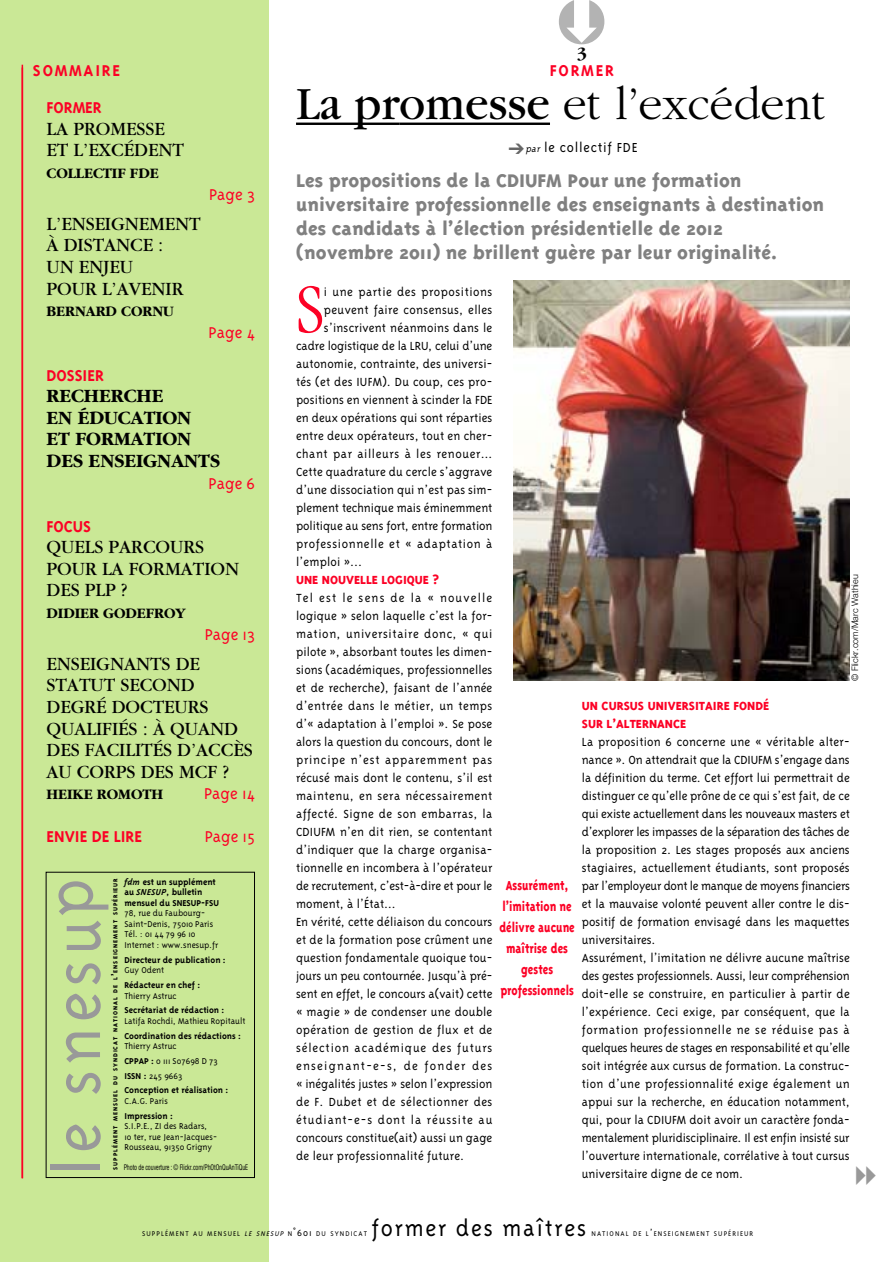
<style>
.page{position:relative;width:893px;height:1262px;background:#fff}
.page>*{position:absolute;margin:0;border:0;box-sizing:border-box;transform-origin:0 0}
.t1{font:300 72.45px "Triplex";letter-spacing:.07em;color:#999}
.t2{font:300 condensed 71.7px "Garamond";color:#fc0125}
.t3{font:300 48px "Garamond";color:#000}
.t4{font:300 25.5px "Triplex";letter-spacing:.07em;color:#000}
.t5{font:800 21px/24px "Triplex";color:#808080}
.t6{font:19.5px/21.6px "Garamond";color:#000}
.t7{font:700 19.5px/21.6px "Garamond";color:#000}
.t8{font:700 18px "Triplex";color:#fc0125}
.t9{font:300 18px "Triplex";color:#fc0125}
.t10{font:700 18px "Triplex";letter-spacing:.1em;color:#fc0125}
.t11{font:700 18px "Garamond";color:#000}
.t12{font:800 15px/21px "Triplex";color:#fc0125;text-align:center;scale:.8 1}
.t13{font:700 15px "Garamond";color:#000}
.t14{font:300 15px "Triplex";letter-spacing:.05em;color:#000}
.t15{font:300 13.5px/18px "Triplex";letter-spacing:.005em;color:#000}
.t16{font:800 13.5px/18px "Triplex";color:#fc0125}
.t17{font:300 13.5px "Triplex";letter-spacing:.045em;color:#000}
.t18{font:300 13.5px "Triplex";letter-spacing:.04em;color:#000}
.t19{font:700 9.75px/14.7px "Triplex";color:#000}
.t20{font:300 9.75px/10.5px "Triplex";color:#000}
.t21{font:300 9px "Helvetica Neue";color:#000}
.t22{font:300 7.8px "Triplex";letter-spacing:.135em;color:#000}
.t23{font:condensed 7.5px "Helvetica";letter-spacing:-.02em;color:#000;scale:.8 1}
.t24{font:800 6.75px "Triplex";letter-spacing:.145em;color:#000}
.s1{font-style:italic}
.s2{font-weight:300}
.s3{font-size:9px}
.s4{font-weight:400}
.s5{color:#666}
.s6{font-style:italic;font-size:10.5px}
.s7{font-size:10.5px}
</style>
<div class="page">
<div style="left:1px;top:0;width:268px;height:1262px;background:#cae896"></div>
<hr style="left:22px;top:65px;width:1px;height:1113px;background:#fc0125">
<hr style="left:296px;top:123px;width:103px;height:2px;background:#000">
<hr style="left:399px;top:123px;width:151px;height:2px;background:#000">
<img style="left:513px;top:281px;width:336px;height:399px">
<h3 class="t10" style="left:33px;top:63px;width:89px">SOMMAIRE</h3>
<h3 class="t8" style="left:47px;top:101px;width:57px">FORMER</h3>
<h3 class="t6" style="left:47px;top:119px;width:139px">LA PROMESSE<br>ET L’EXCÉDENT</h3>
<p class="t13" style="left:47px;top:167px;width:114px">COLLECTIF FDE</p>
<h3 class="t6" style="left:47px;top:214px;width:156px">L’ENSEIGNEMENT<br>À DISTANCE :<br>UN ENJEU<br>POUR L’AVENIR</h3>
<p class="t13" style="left:47px;top:305px;width:129px">BERNARD CORNU</p>
<h3 class="t9" style="left:209px;top:187px;width:47px">Page 3</h3>
<h3 class="t9" style="left:209px;top:325px;width:48px">Page 4</h3>
<h3 class="t8" style="left:47px;top:368px;width:59px">DOSSIER</h3>
<h3 class="t7" style="left:47px;top:387px;width:175px">RECHERCHE<br>EN ÉDUCATION<br>ET FORMATION<br>DES ENSEIGNANTS</h3>
<h3 class="t9" style="left:209px;top:476px;width:48px">Page 6</h3>
<h3 class="t8" style="left:47px;top:519px;width:46px">FOCUS</h3>
<h3 class="t6" style="left:47px;top:538px;width:194px">QUELS PARCOURS<br>POUR LA FORMATION<br>DES PLP ?</h3>
<p class="t13" style="left:47px;top:607px;width:141px">DIDIER GODEFROY</p>
<h3 class="t9" style="left:205px;top:627px;width:52px">Page 13</h3>
<h3 class="t6" style="left:47px;top:654px;width:208px">ENSEIGNANTS DE<br>STATUT SECOND<br>DEGRÉ DOCTEURS<br>QUALIFIÉS : À QUAND<br>DES FACILITÉS D’ACCÈS<br>AU CORPS DES MCF ?</h3>
<p class="t13" style="left:47px;top:789px;width:118px">HEIKE ROMOTH</p>
<h3 class="t9" style="left:204px;top:787px;width:52px">Page 14</h3>
<h3 class="t8" style="left:47px;top:830px;width:97px">ENVIE DE LIRE</h3>
<h3 class="t9" style="left:205px;top:830px;width:52px">Page 15</h3>
<p class="t19" style="left:124px;top:877px;width:96px;line-height:10.5px"><span class="s1">fdm</span> est un supplément au <span class="s1">SNESUP</span>, bulletin mensuel du SNESUP-FSU</p>
<p class="t20" style="left:124px;top:909px;width:95px">78, rue du Faubourg-<br>Saint-Denis, 75010 Paris<br>Tél. : 01 44 79 96 10<br>Internet : www.snesup.fr</p>
<p class="t19" style="left:124px;top:953px;width:103px">Directeur de publication :</p>
<p class="t20" style="left:124px;top:965px;width:41px">Guy Odent</p>
<p class="t19" style="left:124px;top:978px;width:77px">Rédacteur en chef :</p>
<p class="t20" style="left:124px;top:991px;width:54px">Thierry Astruc</p>
<p class="t19" style="left:124px;top:1003px;width:101px">Secrétariat de rédaction :</p>
<p class="t20" style="left:124px;top:1016px;width:123px">Latifa Rochdi, Mathieu Ropitault</p>
<p class="t19" style="left:124px;top:1029px;width:118px">Coordination des rédactions :</p>
<p class="t19" style="left:124px;top:1039px;width:105px"><span class="s2">Thierry Astruc<br></span>CPPAP : <span class="s2">0 111 S07698 D 73<br></span>ISSN : <span class="s2">245 9663<br></span>Conception et réalisation :</p>
<p class="t20" style="left:124px;top:1096px;width:45px">C.A.G. Paris</p>
<p class="t19" style="left:124px;top:1109px;width:50px">Impression :</p>
<p class="t20" style="left:124px;top:1121px;width:94px">S.I.P.E., ZI des Radars,<br>10 ter, rue Jean-Jacques-<br>Rousseau, 91350 Grigny</p>
<p class="t24" style="left:113px;top:1169px;width:293px;rotate:-90deg">SUPPLÉMENT MENSUEL DU SYNDICAT NATIONAL DE L<span class="s3">’</span>ENSEIGNEMENT SUPÉRIEUR</p>
<h1 class="t1" style="left:50px;top:1175px;width:299px;rotate:-90deg">le snesup</h1>
<p class="t23" style="left:124px;top:1164px;width:157px">Photo de couverture : © Flickr.com/PhOtOnQuAnTiQuE</p>
<h3 class="t11" style="left:576px;top:47px;width:12px">3</h3>
<h3 class="t8" style="left:549px;top:63px;width:66px">FORMER</h3>
<h3 class="t3" style="left:296px;top:85px;width:530px"><span class="s4">La promesse</span> et l’excédent</h3>
<p class="t14" style="left:508px;top:142px;width:131px"><span class="s5">➔</span><span class="s6">par</span> le collectif FDE</p>
<h3 class="t5" style="left:296px;top:170px;width:529px">Les propositions de la CDIUFM Pour une formation universitaire professionnelle des enseignants à destination des candidats à l’élection présidentielle de 2012 (novembre 2011) ne brillent guère par leur originalité.</h3>
<h2 class="t2" style="left:296px;top:281px;width:29px">S</h2>
<p class="t18" style="left:324px;top:287px;width:170px">i une partie des propositions</p>
<p class="t15" style="left:324px;top:302px;width:170px">peuvent faire consensus, elles</p>
<p class="t15" style="left:324px;top:320px;width:170px">s’inscrivent néanmoins dans le</p>
<p class="t15" style="left:296px;top:338px;width:198px">cadre logistique de la LRU, celui d’une</p>
<p class="t15" style="left:296px;top:356px;width:198px">autonomie, contrainte, des universi-</p>
<p class="t15" style="left:296px;top:374px;width:198px">tés (et des IUFM). Du coup, ces pro-</p>
<p class="t15" style="left:296px;top:392px;width:198px">positions en viennent à scinder la FDE</p>
<p class="t15" style="left:296px;top:410px;width:198px">en deux opérations qui sont réparties</p>
<p class="t15" style="left:296px;top:428px;width:198px">entre deux opérateurs, tout en cher-</p>
<p class="t17" style="left:296px;top:449px;width:198px">chant par ailleurs à les renouer…</p>
<p class="t15" style="left:296px;top:464px;width:198px">Cette quadrature du cercle s’aggrave</p>
<p class="t15" style="left:296px;top:482px;width:198px">d’une dissociation qui n’est pas sim-</p>
<p class="t15" style="left:296px;top:500px;width:198px">plement technique mais éminemment</p>
<p class="t15" style="left:296px;top:518px;width:198px">politique au sens fort, entre formation</p>
<p class="t17" style="left:296px;top:539px;width:198px">professionnelle et « adaptation à</p>
<p class="t15" style="left:296px;top:554px;width:68px">l’emploi »...</p>
<p class="t16" style="left:296px;top:572px;width:144px">UNE NOUVELLE LOGIQUE ?</p>
<p class="t15" style="left:296px;top:590px;width:198px">Tel est le sens de la « nouvelle logique » selon laquelle c’est la for&shy;mation, universitaire donc, « qui pilote », absorbant toutes les dimen&shy;sions (académiques, professionnelles et de recherche), faisant de l’année d’entrée dans le métier, un temps d’« adaptation à l’emploi ». Se pose alors la question du concours, dont le principe n’est apparemment pas récusé mais dont le contenu, s’il est maintenu, en sera nécessairement affecté. Signe de son embarras, la CDIUFM n’en dit rien, se contentant d’indiquer que la charge organisa&shy;tionnelle en incombera à l’opérateur de recrutement, c’est-à-dire et pour le moment, à l’État…<br>En vérité, cette déliaison du concours et de la formation pose crûment une question fondamentale quoique tou&shy;jours un peu contournée. Jusqu’à pré&shy;sent en effet, le concours a(vait) cette « magie » de condenser une double opération de gestion de flux et de sélection académique des futurs enseignant-e-s, de fonder des « inégalités justes » selon l’expression de F. Dubet et de sélectionner des étudiant-e-s dont la réussite au concours constitue(ait) aussi un gage de leur professionnalité future.</p>
<p class="t21" style="left:851px;top:680px;width:108px;rotate:-90deg">© Flickr.com/Marc Wathieu</p>
<p class="t16" style="left:581px;top:698px;width:189px">UN CURSUS UNIVERSITAIRE FONDÉ<br>SUR L’ALTERNANCE</p>
<p class="t15" style="left:581px;top:734px;width:270px">La proposition 6 concerne une « véritable alter&shy;nance ». On attendrait que la CDIUFM s’engage dans la définition du terme. Cet effort lui permettrait de distinguer ce qu’elle prône de ce qui s’est fait, de ce qui existe actuellement dans les nouveaux masters et d’explorer les impasses de la séparation des tâches de la proposition 2. Les stages proposés aux anciens stagiaires, actuellement étudiants, sont proposés par l’employeur dont le manque de moyens financiers et la mauvaise volonté peuvent aller contre le dis&shy;positif de formation envisagé dans les maquettes universitaires.<br>Assurément, l’imitation ne délivre aucune maîtrise des gestes professionnels. Aussi, leur compréhension doit-elle se construire, en particulier à partir de l’expérience. Ceci exige, par conséquent, que la formation professionnelle ne se réduise pas à quelques heures de stages en responsabilité et qu’elle soit intégrée aux cursus de formation. La construc&shy;tion d’une professionnalité exige également un appui sur la recherche, en éducation notamment, qui, pour la CDIUFM doit avoir un caractère fonda&shy;mentalement pluridisciplinaire. Il est enfin insisté sur l’ouverture internationale, corrélative à tout cursus universitaire digne de ce nom.</p>
<p class="t12" style="left:499px;top:876px;width:96px">Assurément, l’imitation ne délivre aucune maîtrise des gestes professionnels</p>
<p class="t22" style="left:142px;top:1230px;width:226px">SUPPLÉMENT AU MENSUEL <span class="s1">LE SNESUP</span> N<span class="s7">˚601</span> DU SYNDICAT</p>
<h3 class="t4" style="left:371px;top:1218px;width:216px">former des maîtres</h3>
<p class="t22" style="left:591px;top:1230px;width:163px">NATIONAL DE L<span class="s7">’</span>ENSEIGNEMENT SUPÉRIEUR</p>
</div>
